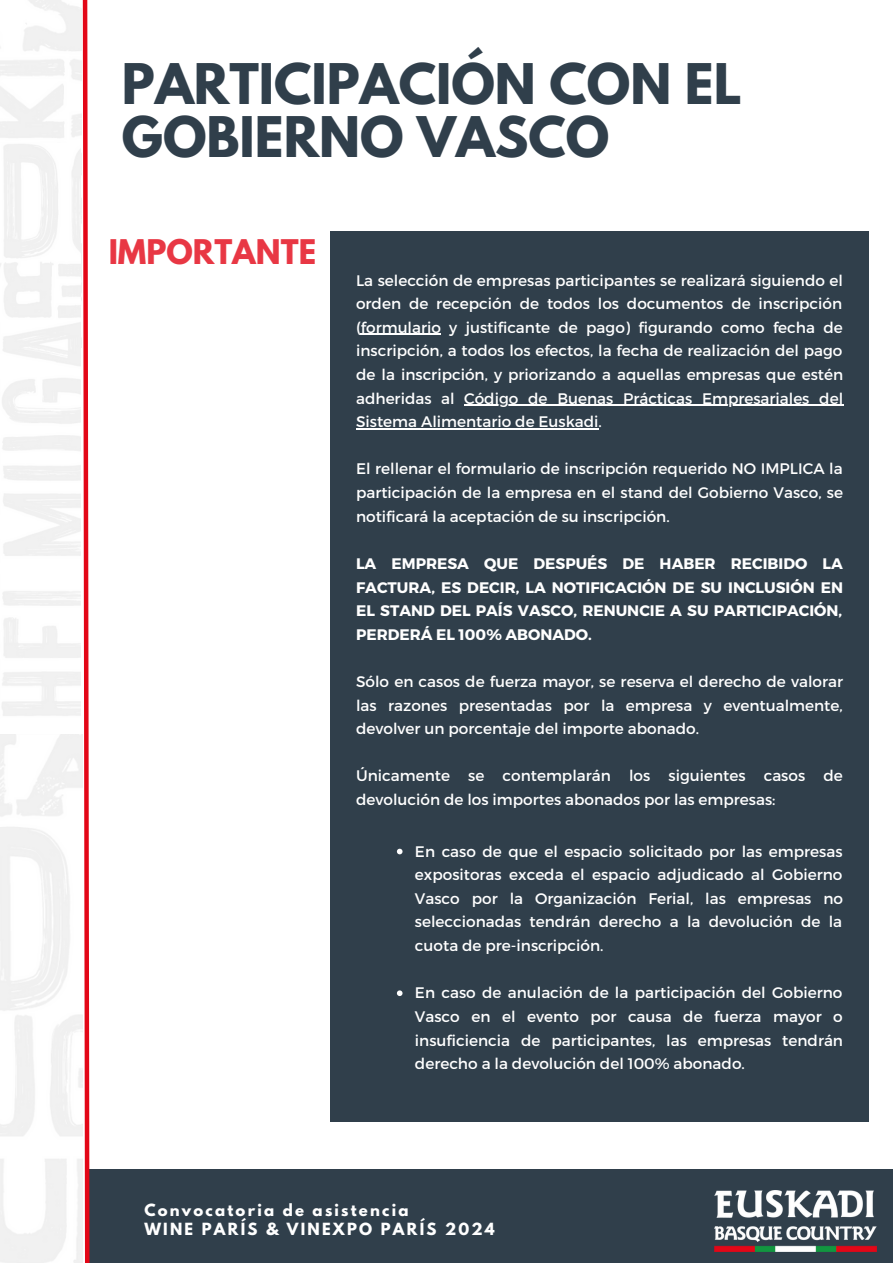
<style>
.page{position:relative;width:893px;height:1264px;background:#fff}
.page>*{position:absolute;margin:0;border:0;box-sizing:border-box;transform-origin:0 0}
.t1{font:700 49.65px/52.8px "League Spartan";color:#303f4b}
.t2{font:700 30.15px "League Spartan";color:#e30717}
.t3{font:15.3px/23.5px "Montserrat";color:#fff;text-align:justify}
.t4{font:700 15.3px/23.5px "Montserrat";color:#fff;text-align:justify}
.t5{font:700 14.85px "League Spartan";letter-spacing:.15em;color:#fff}
</style>
<div class="page">
<div style="left:86px;top:1169px;width:806px;height:93px;background:#303f4b"></div>
<img style="left:714px;top:1190px;width:162px;height:61px">
<div style="left:330px;top:231px;width:538px;height:890px;background:#303f4b"></div>
<svg style="left:81px;top:0;width:9px;height:1262px"></svg>
<hr style="left:361px;top:334px;width:80px;height:1px;background:#fff">
<hr style="left:464px;top:405px;width:379px;height:1px;background:#fff">
<hr style="left:356px;top:428px;width:242px;height:1px;background:#fff">
<svg style="left:397px;top:848px;width:5px;height:6px"></svg>
<svg style="left:397px;top:990px;width:5px;height:6px"></svg>
<p class="t1" style="left:122px;top:64px;width:621px">PARTICIPACIÓN CON EL<br>GOBIERNO VASCO</p>
<h2 class="t2" style="left:109px;top:237px;width:209px">IMPORTANTE</h2>
<p class="t3" style="left:356px;top:267px;width:488px">La selección de empresas participantes se realizará siguiendo el orden de recepción de todos los documentos de inscripción (formulario y justificante de pago) figurando como fecha de inscripción, a todos los efectos, la fecha de realización del pago de la inscripción, y priorizando a aquellas empresas que estén adheridas al Código de Buenas Prácticas Empresariales del Sistema Alimentario de Euskadi.</p>
<p class="t3" style="left:356px;top:456px;width:488px">El rellenar el formulario de inscripción requerido NO IMPLICA la participación de la empresa en el stand del Gobierno Vasco, se notificará la aceptación de su inscripción.</p>
<p class="t4" style="left:356px;top:551px;width:488px">LA EMPRESA QUE DESPUÉS DE HABER RECIBIDO LA FACTURA, ES DECIR, LA NOTIFICACIÓN DE SU INCLUSIÓN EN EL STAND DEL PAÍS VASCO, RENUNCIE A SU PARTICIPACIÓN, PERDERÁ EL 100% ABONADO.</p>
<p class="t3" style="left:356px;top:669px;width:488px">Sólo en casos de fuerza mayor, se reserva el derecho de valorar las razones presentadas por la empresa y eventualmente, devolver un porcentaje del importe abonado.</p>
<p class="t3" style="left:356px;top:763px;width:488px">Únicamente se contemplarán los siguientes casos de devolución de los importes abonados por las empresas:</p>
<p class="t3" style="left:415px;top:838px;width:429px">En caso de que el espacio solicitado por las empresas expositoras exceda el espacio adjudicado al Gobierno Vasco por la Organización Ferial, las empresas no seleccionadas tendrán derecho a la devolución de la cuota de pre-inscripción.</p>
<p class="t3" style="left:415px;top:980px;width:429px">En caso de anulación de la participación del Gobierno Vasco en el evento por causa de fuerza mayor o insuficiencia de participantes, las empresas tendrán derecho a la devolución del 100% abonado.</p>
<p class="t5" style="left:144px;top:1202px;width:266px">Convocatoria de asistencia</p>
<p class="t5" style="left:144px;top:1221px;width:352px">WINE PARÍS &amp; VINEXPO PARÍS 2024</p>
<p class="t5" style="left:144px;top:1202px;width:430px">Un análisis de la campaña de redes sociales</p>
<p class="t5" style="left:144px;top:1221px;width:226px">Enero - Marzo de 2020</p>
</div>
